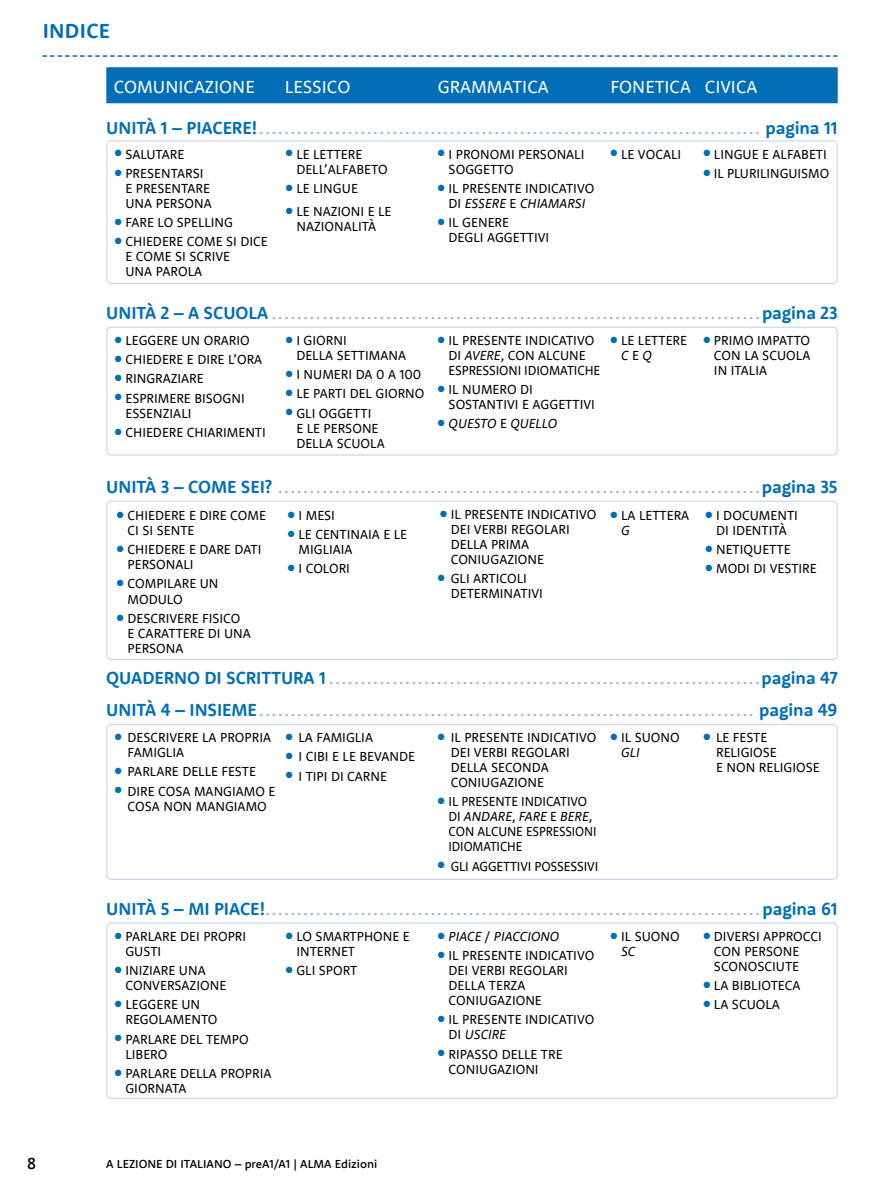
<style>
.page{position:relative;width:893px;height:1191px;background:#fff}
.page>*{position:absolute;margin:0;border:0;box-sizing:border-box;transform-origin:0 0}
.t1{font:700 21px "Rooney Sans";letter-spacing:.015em;color:#006eb7}
.t2{font:18px "Rooney Sans";color:#fff}
.t3{font:500 16.5px "Rooney Sans";color:#000}
.t4{font:700 15px/32.5px "Rooney Sans";color:#98b1dd}
.t5{font:13.5px/15px "Rooney Sans";color:#000}
.t6{font:13.5px/15px "Rooney Sans";color:#000;scale:.95 1}
.t7{font:italic 13.5px "Rooney Sans";color:#000}
.t8{font:500 12px "Rooney Sans";color:#000}
.s1{font-size:18px;color:#006eb7}
.s2{font-style:italic}
.s3{font-style:normal}
</style>
<div class="page">
<svg style="left:43px;top:55px;width:795px;height:2px"></svg>
<div style="left:106px;top:67px;width:732px;height:36px;background:#006eb7"></div>
<div style="left:106px;top:140px;width:732px;height:144px;border:1px solid #c4d0ec;border-radius:4px"></div>
<div style="left:106px;top:327px;width:732px;height:128px;border:1px solid #c4d0ec;border-radius:4px"></div>
<div style="left:106px;top:500px;width:732px;height:160px;border:1px solid #c4d0ec;border-radius:4px"></div>
<div style="left:106px;top:724px;width:732px;height:156px;border:1px solid #c4d0ec;border-radius:4px"></div>
<div style="left:106px;top:922px;width:732px;height:176px;border:1px solid #c4d0ec;border-radius:4px"></div>
<h1 class="t1" style="left:43px;top:17px;width:69px">INDICE</h1>
<h2 class="t2" style="left:114px;top:74px;width:142px">COMUNICAZIONE</h2>
<h2 class="t2" style="left:285px;top:74px;width:67px">LESSICO</h2>
<h2 class="t2" style="left:438px;top:74px;width:112px">GRAMMATICA</h2>
<h2 class="t2" style="left:610px;top:74px;width:149px">FONETICA CIVICA</h2>
<p class="t4" style="left:106px;top:112px;width:733px"><span class="s1">UNITÀ 1 – PIACERE!</span>............................................................................... <span class="s1">pagina 11</span></p>
<p class="t5" style="left:115px;top:146px;width:71px"><sup>●</sup> SALUTARE</p>
<p class="t5" style="left:125px;top:165px;width:88px;text-indent:-11px"><sup>●</sup> PRESENTARSI<br>E PRESENTARE<br>UNA PERSONA</p>
<p class="t5" style="left:115px;top:215px;width:120px"><sup>●</sup> FARE LO SPELLING</p>
<p class="t5" style="left:125px;top:234px;width:144px;text-indent:-11px"><sup>●</sup> CHIEDERE COME SI DICE<br>E COME SI SCRIVE<br>UNA PAROLA</p>
<p class="t5" style="left:296px;top:146px;width:93px;text-indent:-11px"><sup>●</sup> LE LETTERE<br>DELL’ALFABETO</p>
<p class="t5" style="left:286px;top:180px;width:74px"><sup>●</sup> LE LINGUE</p>
<p class="t5" style="left:286px;top:204px;width:107px;text-align:center"><sup>●</sup> LE NAZIONI E LE<br>NAZIONALITÀ</p>
<p class="t5" style="left:449px;top:146px;width:137px;text-indent:-11px"><sup>●</sup> I PRONOMI PERSONALI<br>SOGGETTO</p>
<p class="t5" style="left:438px;top:180px;width:158px;text-align:center"><sup>●</sup> IL PRESENTE INDICATIVO<br>DI <span class="s2">ESSERE</span> E <span class="s2">CHIAMARSI</span></p>
<p class="t5" style="left:449px;top:215px;width:102px;text-indent:-11px"><sup>●</sup> IL GENERE<br>DEGLI AGGETTIVI</p>
<p class="t5" style="left:610px;top:146px;width:72px"><sup>●</sup> LE VOCALI</p>
<p class="t5" style="left:703px;top:146px;width:125px"><sup>●</sup> LINGUE E ALFABETI</p>
<p class="t5" style="left:703px;top:165px;width:127px"><sup>●</sup> IL PLURILINGUISMO</p>
<p class="t4" style="left:106px;top:297px;width:733px"><span class="s1">UNITÀ 2 – A SCUOLA</span>.............................................................................<span class="s1">pagina 23</span></p>
<p class="t5" style="left:115px;top:332px;width:136px"><sup>●</sup> LEGGERE UN ORARIO</p>
<p class="t5" style="left:115px;top:351px;width:149px"><sup>●</sup> CHIEDERE E DIRE L’ORA</p>
<p class="t5" style="left:115px;top:371px;width:90px"><sup>●</sup> RINGRAZIARE</p>
<p class="t5" style="left:125px;top:390px;width:121px;text-indent:-11px"><sup>●</sup> ESPRIMERE BISOGNI<br>ESSENZIALI</p>
<p class="t5" style="left:115px;top:424px;width:153px"><sup>●</sup> CHIEDERE CHIARIMENTI</p>
<p class="t5" style="left:296px;top:332px;width:111px;text-indent:-11px"><sup>●</sup> I GIORNI<br>DELLA SETTIMANA</p>
<p class="t5" style="left:286px;top:366px;width:137px"><sup>●</sup> I NUMERI DA 0 A 100</p>
<p class="t5" style="left:286px;top:386px;width:140px"><sup>●</sup> LE PARTI DEL GIORNO</p>
<p class="t5" style="left:296px;top:405px;width:90px;text-indent:-11px"><sup>●</sup> GLI OGGETTI<br>E LE PERSONE<br>DELLA SCUOLA</p>
<p class="t5" style="left:449px;top:332px;width:153px;text-indent:-11px"><sup>●</sup> IL PRESENTE INDICATIVO<br>DI <span class="s2">AVERE</span>, CON ALCUNE<br>ESPRESSIONI IDIOMATICHE</p>
<p class="t5" style="left:449px;top:381px;width:148px;text-indent:-11px"><sup>●</sup> IL NUMERO DI<br>SOSTANTIVI E AGGETTIVI</p>
<p class="t7" style="left:438px;top:415px;width:121px"><sup>●</sup> QUESTO <span class="s3">E</span> QUELLO</p>
<p class="t5" style="left:621px;top:332px;width:67px;text-indent:-11px"><sup>●</sup> LE LETTERE<br><span class="s2">C</span> E <span class="s2">Q</span></p>
<p class="t5" style="left:714px;top:332px;width:98px;text-align:justify;text-indent:-11px"><sup>●</sup> PRIMO IMPATTO CON LA SCUOLA IN ITALIA</p>
<p class="t4" style="left:106px;top:471px;width:733px"><span class="s1">UNITÀ 3 – COME SEI?</span> ............................................................................<span class="s1">pagina 35</span></p>
<p class="t5" style="left:128px;top:507px;width:140px;text-indent:-11px"><sup>●</sup> CHIEDERE E DIRE COME<br>CI SI SENTE</p>
<p class="t5" style="left:128px;top:541px;width:135px;text-indent:-11px"><sup>●</sup> CHIEDERE E DARE DATI<br>PERSONALI</p>
<p class="t5" style="left:128px;top:576px;width:92px;text-indent:-11px"><sup>●</sup> COMPILARE UN<br>MODULO</p>
<p class="t5" style="left:128px;top:610px;width:125px;text-indent:-11px"><sup>●</sup> DESCRIVERE FISICO<br>E CARATTERE DI UNA<br>PERSONA</p>
<p class="t5" style="left:288px;top:507px;width:49px"><sup>●</sup> I MESI</p>
<p class="t5" style="left:298px;top:526px;width:110px;text-indent:-11px"><sup>●</sup> LE CENTINAIA E LE<br>MIGLIAIA</p>
<p class="t5" style="left:288px;top:561px;width:64px"><sup>●</sup> I COLORI</p>
<p class="t5" style="left:451px;top:506px;width:147px;text-indent:-11px"><sup>●</sup> IL PRESENTE INDICATIVO<br>DEI VERBI REGOLARI<br>DELLA PRIMA<br>CONIUGAZIONE</p>
<p class="t5" style="left:451px;top:570px;width:94px;text-indent:-13px"><sup>●</sup> GLI ARTICOLI<br>DETERMINATIVI</p>
<p class="t5" style="left:621px;top:507px;width:70px;text-indent:-11px"><sup>●</sup> LA LETTERA<br><span class="s2">G</span></p>
<p class="t5" style="left:705px;top:507px;width:94px;text-align:center"><sup>●</sup> I DOCUMENTI<br>DI IDENTITÀ</p>
<p class="t5" style="left:705px;top:541px;width:87px"><sup>●</sup> NETIQUETTE</p>
<p class="t5" style="left:705px;top:561px;width:113px"><sup>●</sup> MODI DI VESTIRE</p>
<p class="t4" style="left:106px;top:661px;width:733px"><span class="s1">QUADERNO DI SCRITTURA 1</span>....................................................................<span class="s1">pagina 47<br>UNITÀ 4 – INSIEME</span>.............................................................................. <span class="s1">pagina 49</span></p>
<p class="t5" style="left:128px;top:729px;width:145px;text-indent:-13px"><sup>●</sup> DESCRIVERE LA PROPRIA<br>FAMIGLIA</p>
<p class="t5" style="left:115px;top:764px;width:143px"><sup>●</sup> PARLARE DELLE FESTE</p>
<p class="t5" style="left:115px;top:783px;width:162px;text-align:center"><sup>●</sup> DIRE COSA MANGIAMO E<br>COSA NON MANGIAMO</p>
<p class="t5" style="left:286px;top:729px;width:89px"><sup>●</sup> LA FAMIGLIA</p>
<p class="t5" style="left:286px;top:749px;width:131px"><sup>●</sup> I CIBI E LE BEVANDE</p>
<p class="t5" style="left:286px;top:768px;width:103px"><sup>●</sup> I TIPI DI CARNE</p>
<p class="t5" style="left:451px;top:729px;width:147px;text-indent:-13px"><sup>●</sup> IL PRESENTE INDICATIVO<br>DEI VERBI REGOLARI<br>DELLA SECONDA<br>CONIUGAZIONE</p>
<p class="t6" style="left:449px;top:794px;width:157px;text-indent:-11px"><sup>●</sup> IL PRESENTE INDICATIVO<br>DI <span class="s2">ANDARE</span>, <span class="s2">FARE</span> E <span class="s2">BERE</span>,<br>CON ALCUNE ESPRESSIONI<br>IDIOMATICHE</p>
<p class="t6" style="left:438px;top:858px;width:170px"><sup>●</sup> GLI AGGETTIVI POSSESSIVI</p>
<p class="t5" style="left:621px;top:729px;width:60px;text-indent:-11px"><sup>●</sup> IL SUONO<br><span class="s2">GLI</span></p>
<p class="t5" style="left:716px;top:729px;width:105px;text-indent:-13px"><sup>●</sup> LE FESTE<br>RELIGIOSE<br>E NON RELIGIOSE</p>
<p class="t4" style="left:106px;top:893px;width:733px"><span class="s1">UNITÀ 5 – MI PIACE!</span>..............................................................................<span class="s1">pagina 61</span></p>
<p class="t5" style="left:125px;top:928px;width:122px;text-indent:-11px"><sup>●</sup> PARLARE DEI PROPRI<br>GUSTI</p>
<p class="t5" style="left:125px;top:962px;width:102px;text-indent:-11px"><sup>●</sup> INIZIARE UNA<br>CONVERSAZIONE</p>
<p class="t5" style="left:125px;top:996px;width:94px;text-indent:-11px"><sup>●</sup> LEGGERE UN<br>REGOLAMENTO</p>
<p class="t5" style="left:125px;top:1031px;width:125px;text-indent:-11px"><sup>●</sup> PARLARE DEL TEMPO<br>LIBERO</p>
<p class="t5" style="left:125px;top:1065px;width:147px;text-indent:-11px"><sup>●</sup> PARLARE DELLA PROPRIA<br>GIORNATA</p>
<p class="t5" style="left:296px;top:928px;width:115px;text-indent:-11px"><sup>●</sup> LO SMARTPHONE E<br>INTERNET</p>
<p class="t5" style="left:286px;top:962px;width:73px"><sup>●</sup> GLI SPORT</p>
<p class="t3" style="left:27px;top:1152px;width:10px">8</p>
<p class="t8" style="left:106px;top:1156px;width:273px">A LEZIONE DI ITALIANO – preA1/A1 | ALMA Edizioni</p>
<p class="t7" style="left:438px;top:927px;width:123px"><sup>●</sup> PIACE <span class="s3">/</span> PIACCIONO</p>
<p class="t5" style="left:449px;top:947px;width:147px;text-indent:-11px"><sup>●</sup> IL PRESENTE INDICATIVO<br>DEI VERBI REGOLARI<br>DELLA TERZA<br>CONIUGAZIONE</p>
<p class="t5" style="left:449px;top:1011px;width:147px;text-indent:-11px"><sup>●</sup> IL PRESENTE INDICATIVO<br>DI <span class="s2">USCIRE</span></p>
<p class="t5" style="left:449px;top:1046px;width:115px;text-indent:-11px"><sup>●</sup> RIPASSO DELLE TRE<br>CONIUGAZIONI</p>
<p class="t5" style="left:621px;top:928px;width:60px;text-indent:-11px"><sup>●</sup> IL SUONO<br><span class="s2">SC</span></p>
<p class="t5" style="left:714px;top:928px;width:109px;text-indent:-11px"><sup>●</sup> DIVERSI APPROCCI<br>CON PERSONE<br>SCONOSCIUTE</p>
<p class="t5" style="left:703px;top:977px;width:99px"><sup>●</sup> LA BIBLIOTECA</p>
<p class="t5" style="left:703px;top:996px;width:78px"><sup>●</sup> LA SCUOLA</p>
</div>
